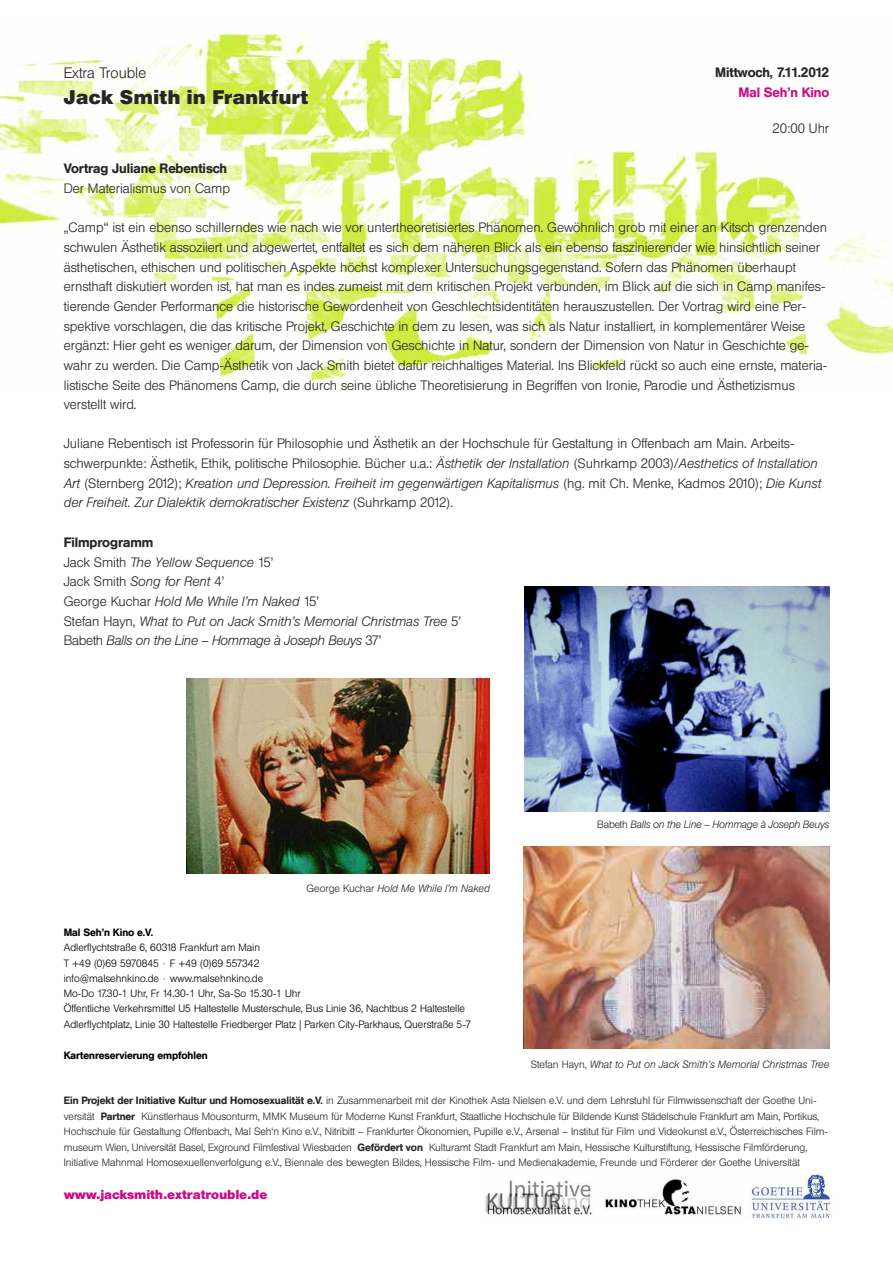
<style>
.page{position:relative;width:893px;height:1263px;background:#fff}
.page>*{position:absolute;margin:0;border:0;box-sizing:border-box;transform-origin:0 0}
.t1{font:900 19.5px "Helvetica BQ";letter-spacing:.025em;color:#272627}
.t2{font:300 15px "Helvetica BQ";color:#272627}
.t3{font:300 13.5px/19.6px "Helvetica BQ";color:#272627}
.t4{font:italic 300 13.5px/19.6px "Helvetica BQ";color:#272627}
.t5{font:500 13.5px "Helvetica BQ";color:#272627}
.t6{font:500 13.5px "Helvetica BQ";color:#ca0d89}
.t7{font:700 12.9px "Helvetica BQ";letter-spacing:.01em;color:#ca0d89}
.t8{font:300 10.5px/15.5px "Helvetica BQ";color:#272627}
.t9{font:300 10.5px/15.3px "Helvetica BQ";color:#000}
.t10{font:italic 300 10.5px "Helvetica BQ";color:#272627}
.t11{font:500 10.5px "Helvetica BQ";color:#000}
.t12{font:italic 300 10.5px "Helvetica BQ";letter-spacing:-.02em;color:#272627}
.s1{font-style:italic}
.s2{font-weight:500;font-style:normal}
.s3{font-style:normal}
.s4{color:#272627}
.s5{font-weight:500}
</style>
<div class="page">
<img style="left:485px;top:1174px;width:347px;height:45px">
<img style="left:0;top:33px;width:893px;height:354px">
<img style="left:187px;top:678px;width:303px;height:195px">
<img style="left:525px;top:587px;width:304px;height:224px">
<img style="left:524px;top:846px;width:305px;height:203px">
<p class="t2" style="left:64px;top:65px;width:84px">Extra Trouble</p>
<h1 class="t1" style="left:64px;top:87px;width:246px">Jack Smith in Frankfurt</h1>
<p class="t5" style="left:715px;top:65px;width:116px">Mittwoch, 7.11.2012</p>
<p class="t6" style="left:738px;top:85px;width:92px">Mal Seh’n Kino</p>
<p class="t3" style="left:773px;top:118px;width:58px">20:00 Uhr</p>
<p class="t5" style="left:64px;top:162px;width:165px">Vortrag Juliane Rebentisch</p>
<p class="t3" style="left:64px;top:179px;width:168px">Der Materialismus von Camp</p>
<p class="t3" style="left:64px;top:218px;width:765px">„Camp“ ist ein ebenso schillerndes wie nach wie vor untertheoretisiertes Phänomen. Gewöhnlich grob mit einer an Kitsch grenzenden schwulen Ästhetik assoziiert und abgewertet, entfaltet es sich dem näheren Blick als ein ebenso faszinierender wie hinsichtlich seiner ästhetischen, ethischen und politischen Aspekte höchst komplexer Untersuchungsgegenstand. Sofern das Phänomen überhaupt ernsthaft diskutiert worden ist, hat man es indes zumeist mit dem kritischen Projekt verbunden, im Blick auf die sich in Camp manifes&shy;tierende Gender Performance die historische Gewordenheit von Geschlechtsidentitäten herauszustellen. Der Vortrag wird eine Per&shy;spektive vorschlagen, die das kritische Projekt, Geschichte in dem zu lesen, was sich als Natur installiert, in komplementärer Weise ergänzt: Hier geht es weniger darum, der Dimension von Geschichte in Natur, sondern der Dimension von Natur in Geschichte ge&shy;wahr zu werden. Die Camp-Ästhetik von Jack Smith bietet dafür reichhaltiges Material. Ins Blickfeld rückt so auch eine ernste, materia&shy;listische Seite des Phänomens Camp, die durch seine übliche Theoretisierung in Begriffen von Ironie, Parodie und Ästhetizismus verstellt wird.</p>
<p class="t3" style="left:64px;top:434px;width:759px">Juliane Rebentisch ist Professorin für Philosophie und Ästhetik an der Hochschule für Gestaltung in Offenbach am Main. Arbeits&shy;schwerpunkte: Ästhetik, Ethik, politische Philosophie. Bücher u.a.: <span class="s1">Ästhetik der Installation</span> (Suhrkamp 2003)/<span class="s1">Aesthetics of Installation Art</span> (Sternberg 2012); <span class="s1">Kreation und Depression. Freiheit im gegenwärtigen Kapitalismus</span> (hg. mit Ch. Menke, Kadmos 2010); <span class="s1">Die Kunst der Freiheit. Zur Dialektik demokratischer Existenz</span> (Suhrkamp 2012).</p>
<p class="t4" style="left:64px;top:532px;width:399px"><span class="s2">Filmprogramm<br></span><span class="s3">Jack Smith</span> The Yellow Sequence <span class="s3">15’<br>Jack Smith</span> Song for Rent <span class="s3">4’<br>George Kuchar</span> Hold Me While I’m Naked <span class="s3">15’<br>Stefan Hayn,</span> What to Put on Jack Smith’s Memorial Christmas Tree <span class="s3">5’ Babeth</span> Balls on the Line – Hommage à Joseph Beuys <span class="s3">37’</span></p>
<p class="t10" style="left:307px;top:883px;width:185px"><span class="s3">George Kuchar</span> Hold Me While I’m Naked</p>
<p class="t11" style="left:64px;top:927px;width:91px">Mal Seh’n Kino e.V.</p>
<p class="t9" style="left:64px;top:940px;width:409px">Adlerflychtstraße 6, 60318 Frankfurt am Main<br>T +49 (0)69 5970845 <span class="s4">⋅</span> F +49 (0)69 557342<br>info@malsehnkino.de <span class="s4">⋅</span> www.malsehnkino.de<br>Mo-Do 17.30-1 Uhr, Fr 14.30-1 Uhr, Sa-So 15.30-1 Uhr<br>Öffentliche Verkehrsmittel U5 Haltestelle Musterschule, Bus Linie 36, Nachtbus 2 Haltestelle Adlerflychtplatz, Linie 30 Haltestelle Friedberger Platz | Parken City-Parkhaus, Querstraße 5-7</p>
<p class="t11" style="left:64px;top:1049px;width:145px">Kartenreservierung empfohlen</p>
<p class="t12" style="left:597px;top:819px;width:233px"><span class="s3">Babeth</span> Balls on the Line – Hommage à Joseph Beuys</p>
<p class="t10" style="left:531px;top:1059px;width:300px"><span class="s3">Stefan Hayn,</span> What to Put on Jack Smith’s Memorial Christmas Tree</p>
<p class="t8" style="left:64px;top:1092px;width:766px"><span class="s5">Ein Projekt der Initiative Kultur und Homosexualität e.V.</span> in Zusammenarbeit mit der Kinothek Asta Nielsen e.V. und dem Lehrstuhl für Filmwissenschaft der Goethe Uni&shy;versität <span class="s5">Partner</span> Künstlerhaus Mousonturm, MMK Museum für Moderne Kunst Frankfurt, Staatliche Hochschule für Bildende Kunst Städelschule Frankfurt am Main, Portikus, Hochschule für Gestaltung Offenbach, Mal Seh‘n Kino e.V., Nitribitt – Frankfurter Ökonomien, Pupille e.V., Arsenal – Institut für Film und Videokunst e.V., Österreichisches Film&shy;museum Wien, Universität Basel, Exground Filmfestival Wiesbaden <span class="s5">Gefördert von</span> Kulturamt Stadt Frankfurt am Main, Hessische Kulturstiftung, Hessische Filmförderung, Initiative Mahnmal Homosexuellenverfolgung e.V., Biennale des bewegten Bildes, Hessische Film- und Medienakademie, Freunde und Förderer der Goethe Universität</p>
<p class="t7" style="left:64px;top:1187px;width:205px">www.jacksmith.extratrouble.de</p>
</div>
